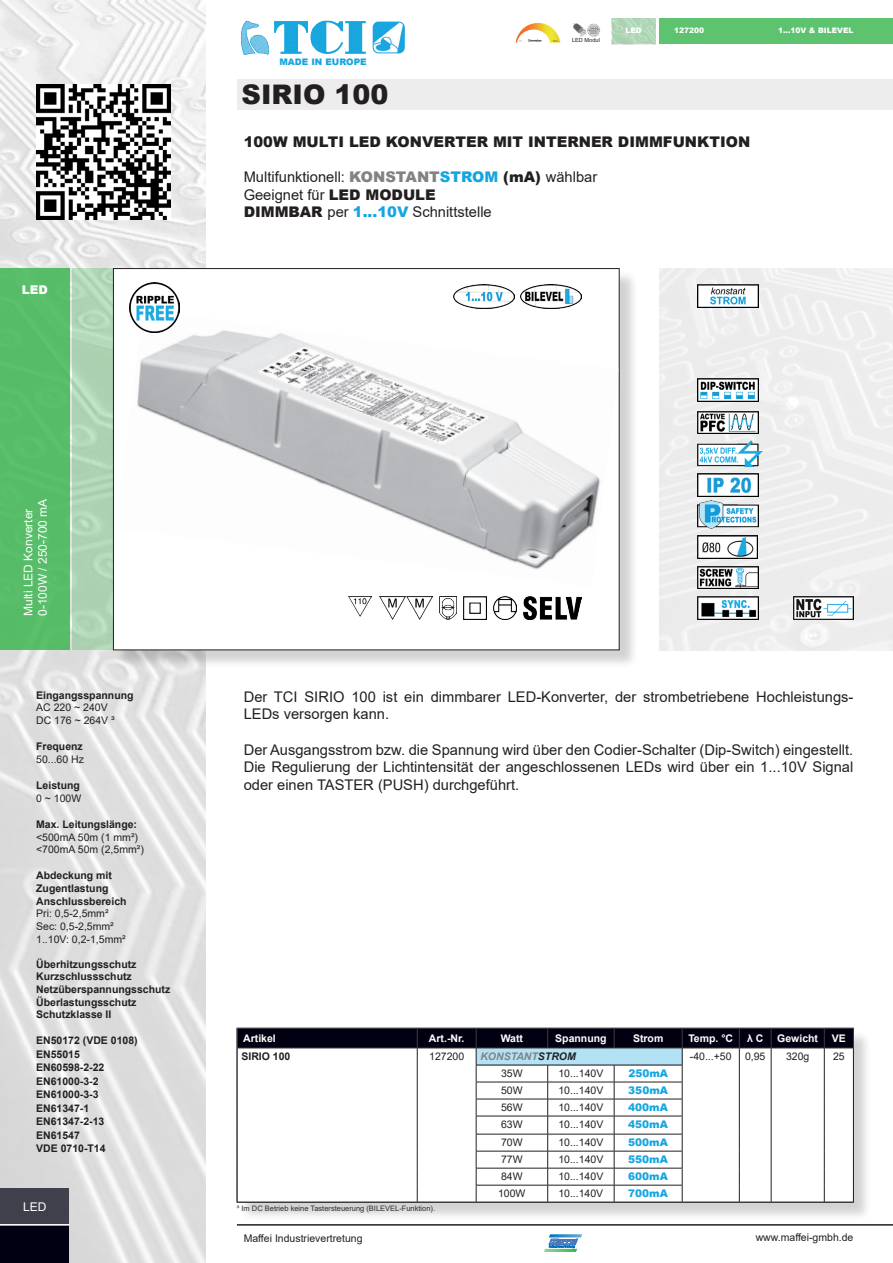
<style>
.page{position:relative;width:893px;height:1263px;background:#fff}
.page>*{position:absolute;margin:0;border:0;box-sizing:border-box;transform-origin:0 0}
.t1{font:900 27px "Arial";color:#231f20}
.t2{font:14.7px/17.7px "Arial";color:#231f20}
.t3{font:900 14.7px "Arial";color:#231f20}
.t4{font:12px/14.4px "Arial";color:#fff}
.t5{font:900 12px "Arial";color:#fff}
.t6{font:700 10.5px/13.5px "Arial";color:#231f20}
.t7{font:10.5px/12.6px "Arial";color:#231f20}
.t8{font:700 10.5px "Arial";color:#fff}
.t9{font:900 10.5px "Arial";color:#16a6df}
.t10{font:italic 700 10.5px "Arial";color:#808285}
.t11{font:900 9px "Arial";color:#16a6df}
.t12{font:7.5px "Arial";color:#312f30}
.t13{font:900 7.5px "Arial";color:#fff}
.t14{font:5.7px "Arial";color:#231f20}
.s1{font-weight:900;color:#808285}
.s2{font-weight:900;color:#16a6df}
.s3{font-weight:900}
.s4{color:#231f20}
</style>
<div class="page">
<img style="left:0;top:0;width:205px;height:1263px">
<div style="left:659px;top:268px;width:234px;height:382px;background:#ededed"></div>
<div style="left:73px;top:268px;width:40px;height:382px;background:linear-gradient(to right,#afd5b6,#afd5b6)"></div>
<div style="left:115px;top:271px;width:523px;height:398px;background:#231f20;opacity:.2"></div>
<div style="left:113px;top:269px;width:506px;height:381px;background:#fff"></div>
<div style="left:237px;top:79px;width:656px;height:31px;background:#ededed"></div>
<div style="left:0;top:1225px;width:69px;height:38px;background:#000012"></div>
<div style="left:0;top:1188px;width:69px;height:36px;background:#40404d"></div>
<div style="left:0;top:268px;width:69px;height:382px;background:#57bc68"></div>
<div style="left:659px;top:18px;width:234px;height:26px;background:#5dc36e"></div>
<div style="left:612px;top:18px;width:43px;height:26px;background:#b0d6b7"></div>
<div style="left:239px;top:1030px;width:633px;height:191px;background:#231f20;opacity:.2"></div>
<hr style="left:417px;top:1202px;width:59px;height:1px;background:#231f20">
<hr style="left:682px;top:1202px;width:57px;height:1px;background:#231f20">
<hr style="left:739px;top:1202px;width:32px;height:1px;background:#231f20">
<hr style="left:771px;top:1202px;width:53px;height:1px;background:#231f20">
<hr style="left:824px;top:1202px;width:30px;height:1px;background:#231f20">
<svg style="left:237px;top:1028px;width:617px;height:174px"></svg>
<hr style="left:476px;top:1202px;width:72px;height:1px;background:#231f20">
<hr style="left:548px;top:1202px;width:66px;height:1px;background:#231f20">
<hr style="left:614px;top:1202px;width:68px;height:1px;background:#231f20">
<hr style="left:237px;top:1202px;width:180px;height:1px;background:#231f20">
<img style="left:129px;top:311px;width:471px;height:258px">
<img style="left:36px;top:85px;width:134px;height:134px">
<img style="left:697px;top:566px;width:61px;height:23px">
<img style="left:697px;top:500px;width:61px;height:29px">
<img style="left:697px;top:379px;width:61px;height:23px">
<img style="left:697px;top:285px;width:61px;height:23px">
<img style="left:697px;top:411px;width:61px;height:23px">
<img style="left:697px;top:474px;width:61px;height:23px">
<img style="left:524px;top:596px;width:57px;height:24px">
<img style="left:439px;top:596px;width:17px;height:24px">
<img style="left:379px;top:596px;width:53px;height:24px">
<img style="left:494px;top:596px;width:23px;height:24px">
<img style="left:349px;top:596px;width:23px;height:21px">
<img style="left:463px;top:596px;width:23px;height:24px">
<img style="left:240px;top:20px;width:165px;height:34px">
<img style="left:130px;top:282px;width:50px;height:50px">
<img style="left:572px;top:23px;width:28px;height:14px">
<img style="left:516px;top:23px;width:44px;height:19px">
<img style="left:697px;top:440px;width:65px;height:27px">
<img style="left:697px;top:535px;width:61px;height:23px">
<img style="left:697px;top:596px;width:61px;height:23px">
<img style="left:793px;top:597px;width:60px;height:23px">
<img style="left:454px;top:285px;width:60px;height:23px">
<img style="left:520px;top:285px;width:61px;height:23px">
<hr style="left:237px;top:1224px;width:656px;height:1px;background:#231f20">
<hr style="left:0;top:1224px;width:69px;height:1px;background:#fff">
<svg style="left:544px;top:1234px;width:38px;height:18px"></svg>
<p class="t5" style="left:22px;top:281px;width:28px">LED</p>
<p class="t11" style="left:279px;top:55px;width:89px">MADE IN EUROPE</p>
<h1 class="t1" style="left:242px;top:75px;width:149px">SIRIO 100</h1>
<p class="t14" style="left:572px;top:36px;width:29px">LED Modul</p>
<p class="t13" style="left:625px;top:25px;width:18px">LED</p>
<p class="t13" style="left:674px;top:25px;width:32px">127200</p>
<p class="t13" style="left:778px;top:25px;width:77px">1...10V &amp; BILEVEL</p>
<p class="t3" style="left:244px;top:131px;width:508px">100W MULTI LED KONVERTER MIT INTERNER DIMMFUNKTION</p>
<p class="t2" style="left:244px;top:168px;width:355px">Multifunktionell: <span class="s1">KONSTANT</span><span class="s2">STROM</span> <span class="s3">(mA)</span> wählbar<br>Geeignet für <span class="s3">LED MODULE<br>DIMMBAR</span> per <span class="s2">1...10V</span> Schnittstelle</p>
<p class="t4" style="left:21px;top:616px;width:119px;rotate:-90deg">Multi LED Konverter<br>0-100W / 250-700 mA</p>
<p class="t6" style="left:36px;top:688px;width:99px">Eingangsspannung</p>
<p class="t7" style="left:36px;top:701px;width:80px">AC 220 ~ 240V<br>DC 176 ~ 264V ³</p>
<p class="t6" style="left:36px;top:739px;width:48px">Frequenz</p>
<p class="t7" style="left:36px;top:753px;width:49px">50...60 Hz</p>
<p class="t6" style="left:36px;top:779px;width:45px">Leistung</p>
<p class="t7" style="left:36px;top:792px;width:47px">0 ~ 100W</p>
<p class="t6" style="left:36px;top:818px;width:102px">Max. Leitungslänge:</p>
<p class="t7" style="left:36px;top:831px;width:109px">&lt;500mA 50m (1 mm²) &lt;700mA 50m (2,5mm²)</p>
<p class="t6" style="left:36px;top:870px;width:92px;line-height:12.6px">Abdeckung mit<br>Zugentlastung<br>Anschlussbereich</p>
<p class="t7" style="left:36px;top:907px;width:91px">Pri: 0,5-2,5mm²<br>Sec: 0,5-2,5mm²<br>1..10V: 0,2-1,5mm²</p>
<p class="t6" style="left:36px;top:958px;width:136px;line-height:12.6px">Überhitzungsschutz<br>Kurzschlussschutz<br>Netzüberspannungsschutz<br>Überlastungsschutz<br>Schutzklasse II</p>
<p class="t6" style="left:36px;top:1034px;width:103px">EN50172 (VDE 0108)<br>EN55015<br>EN60598-2-22<br>EN61000-3-2<br>EN61000-3-3<br>EN61347-1<br>EN61347-2-13<br>EN61547<br>VDE 0710-T14</p>
<p class="t4" style="left:23px;top:1199px;width:25px">LED</p>
<p class="t2" style="left:244px;top:687px;width:611px">Der TCI SIRIO 100 ist ein dimmbarer LED-Konverter, der strombetriebene Hochleistungs-<br>LEDs versorgen kann.</p>
<p class="t2" style="left:244px;top:740px;width:611px;text-align:justify">Der Ausgangsstrom bzw. die Spannung wird über den Codier-Schalter (Dip-Switch) eingestellt.<br>Die Regulierung der Lichtintensität der angeschlossenen LEDs wird über ein 1...10V Signal oder einen TASTER (PUSH) durchgeführt.</p>
<p class="t8" style="left:243px;top:1031px;width:34px">Artikel</p>
<p class="t8" style="left:429px;top:1031px;width:37px">Art.-Nr.</p>
<p class="t8" style="left:501px;top:1031px;width:24px">Watt</p>
<p class="t8" style="left:555px;top:1031px;width:53px">Spannung</p>
<p class="t8" style="left:633px;top:1031px;width:32px">Strom</p>
<p class="t8" style="left:688px;top:1031px;width:46px">Temp. °C</p>
<p class="t8" style="left:747px;top:1031px;width:18px">λ C</p>
<p class="t8" style="left:777px;top:1031px;width:42px">Gewicht</p>
<p class="t8" style="left:832px;top:1031px;width:16px">VE</p>
<p class="t6" style="left:241px;top:1049px;width:51px">SIRIO 100</p>
<p class="t7" style="left:429px;top:1050px;width:37px">127200</p>
<p class="t10" style="left:480px;top:1049px;width:97px">KONSTANT<span class="s4">STROM</span></p>
<p class="t7" style="left:690px;top:1050px;width:43px">-40...+50</p>
<p class="t7" style="left:745px;top:1050px;width:22px">0,95</p>
<p class="t7" style="left:786px;top:1050px;width:25px">320g</p>
<p class="t7" style="left:833px;top:1050px;width:13px">25</p>
<p class="t7" style="left:501px;top:1067px;width:23px">35W</p>
<p class="t7" style="left:558px;top:1067px;width:46px">10...140V</p>
<p class="t9" style="left:628px;top:1065px;width:41px">250mA</p>
<p class="t7" style="left:501px;top:1084px;width:23px">50W</p>
<p class="t7" style="left:558px;top:1084px;width:46px">10...140V</p>
<p class="t9" style="left:628px;top:1082px;width:41px">350mA</p>
<p class="t7" style="left:501px;top:1101px;width:23px">56W</p>
<p class="t7" style="left:558px;top:1101px;width:46px">10...140V</p>
<p class="t9" style="left:628px;top:1099px;width:41px">400mA</p>
<p class="t7" style="left:501px;top:1118px;width:23px">63W</p>
<p class="t7" style="left:558px;top:1118px;width:46px">10...140V</p>
<p class="t9" style="left:628px;top:1116px;width:41px">450mA</p>
<p class="t7" style="left:501px;top:1136px;width:23px">70W</p>
<p class="t7" style="left:558px;top:1136px;width:46px">10...140V</p>
<p class="t9" style="left:628px;top:1134px;width:41px">500mA</p>
<p class="t7" style="left:501px;top:1153px;width:23px">77W</p>
<p class="t7" style="left:558px;top:1153px;width:46px">10...140V</p>
<p class="t9" style="left:628px;top:1151px;width:41px">550mA</p>
<p class="t7" style="left:501px;top:1170px;width:23px">84W</p>
<p class="t7" style="left:558px;top:1170px;width:46px">10...140V</p>
<p class="t9" style="left:628px;top:1168px;width:41px">600mA</p>
<p class="t7" style="left:498px;top:1187px;width:29px">100W</p>
<p class="t7" style="left:558px;top:1187px;width:46px">10...140V</p>
<p class="t9" style="left:628px;top:1185px;width:41px">700mA</p>
<p class="t12" style="left:237px;top:1203px;width:200px">³ Im DC Betrieb keine Tastersteuerung (BILEVEL-Funktion).</p>
<p class="t7" style="left:244px;top:1232px;width:120px">Maffei Industrievertretung</p>
<p class="t7" style="left:756px;top:1231px;width:99px">www.maffei-gmbh.de</p>
</div>
